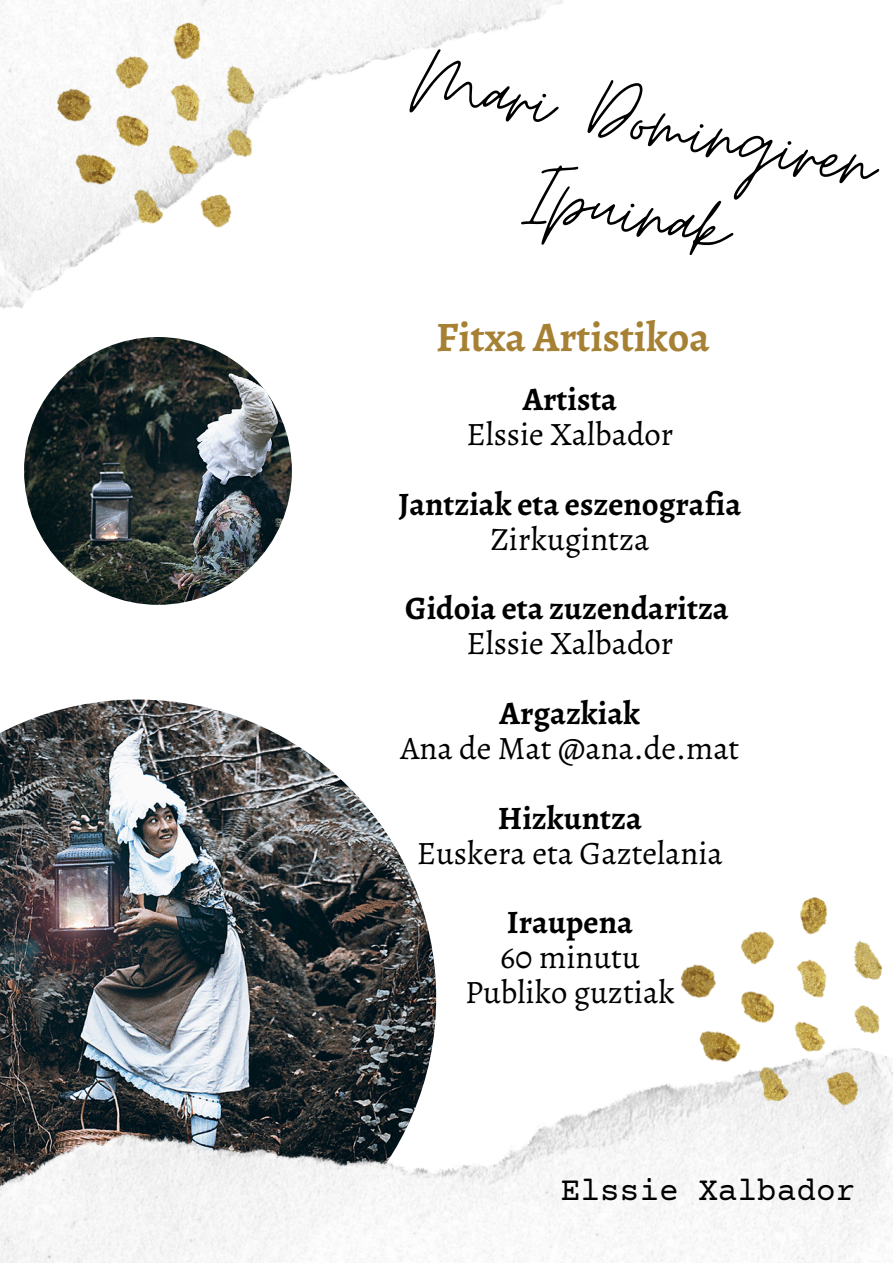
<style>
.page{position:relative;width:893px;height:1263px;background:#fff}
.page>*{position:absolute;margin:0;border:0;box-sizing:border-box;transform-origin:0 0}
.t1{font:99.3px/91.2px "Moon Time";color:#000;text-align:center}
.t2{font:700 42px "Alegreya";color:#a68134}
.t3{font:32.78px "Alegreya";color:#000}
.t4{font:700 32.78px "Alegreya";color:#000}
.t5{font:32.78px "Courier Prime";color:#000}
</style>
<div class="page">
<img style="left:0;top:699px;width:364px;height:104px">
<img style="left:0;top:803px;width:893px;height:460px">
<img style="left:0;top:0;width:563px;height:308px">
<img style="left:648px;top:858px;width:245px;height:280px">
<img style="left:24px;top:0;width:280px;height:259px">
<img style="left:24px;top:337px;width:268px;height:268px;border-radius:50%">
<p class="t1" style="left:424px;top:34px;width:469px;rotate:11deg">Mari Domingiren<br>Ipuinak</p>
<p class="t2" style="left:436px;top:308px;width:275px">Fitxa Artistikoa</p>
<h1 class="t4" style="left:523px;top:377px;width:96px">Artista</h1>
<h2 class="t3" style="left:466px;top:412px;width:209px">Elssie Xalbador</h2>
<p class="t4" style="left:398px;top:481px;width:344px">Jantziak eta eszenografia</p>
<p class="t3" style="left:490px;top:516px;width:161px">Zirkugintza</p>
<p class="t4" style="left:405px;top:586px;width:325px">Gidoia eta zuzendaritza</p>
<p class="t3" style="left:466px;top:621px;width:209px">Elssie Xalbador</p>
<p class="t4" style="left:499px;top:691px;width:142px">Argazkiak</p>
<p class="t3" style="left:400px;top:726px;width:340px">Ana de Mat @ana.de.mat</p>
<p class="t4" style="left:498px;top:795px;width:145px">Hizkuntza</p>
<p class="t3" style="left:417px;top:830px;width:307px">Euskera eta Gaztelania</p>
<p class="t4" style="left:507px;top:900px;width:127px">Iraupena</p>
<p class="t3" style="left:500px;top:935px;width:141px">60 minutu</p>
<p class="t3" style="left:465px;top:970px;width:211px">Publiko guztiak</p>
<p class="t5" style="left:561px;top:1174px;width:296px">Elssie Xalbador</p>
</div>
